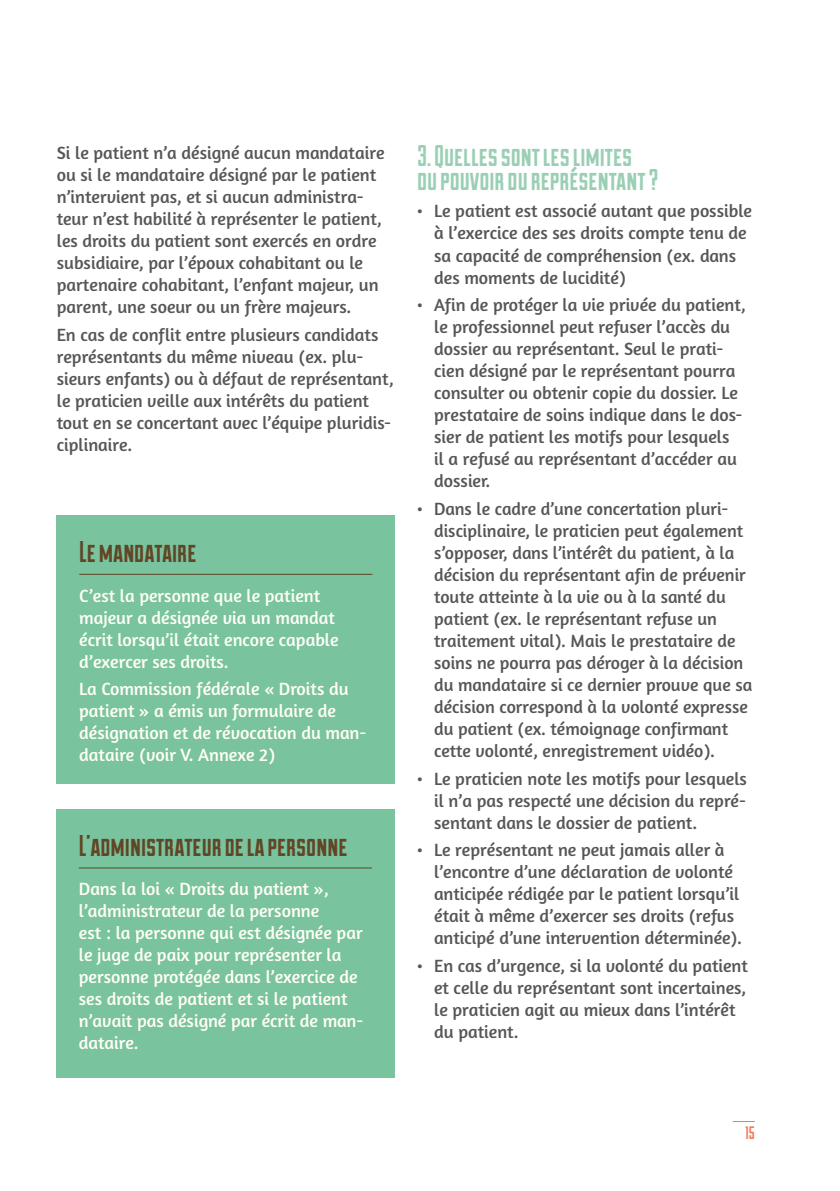
<style>
.page{position:relative;width:840px;height:1191px;background:#fff}
.page>*{position:absolute;margin:0;border:0;box-sizing:border-box;transform-origin:0 0}
.Brood{font:30px/24px "Duke Fill";color:#9acfb3}
.HEADING_1{font:30px "Duke Fill";color:#604625}
.Brood-2{font:18px/22px "Amaranth";color:#565655}
.Brood-3{font:18px/22px "Amaranth";color:#fffef7}
.t1{font:18px "Duke Fill";color:#ef7c55}
</style>
<div class="page">
<svg style="left:732px;top:1121px;width:22px;height:1px"></svg>
<div style="left:56px;top:809px;width:338px;height:268px;background:#79c39f"></div>
<hr style="left:79px;top:867px;width:293px;height:1px;background:#604625">
<div style="left:56px;top:516px;width:339px;height:268px;background:#79c39f"></div>
<hr style="left:79px;top:574px;width:293px;height:1px;background:#604625">
<p class="Brood-2" style="left:57px;top:142px;width:329px">Si le patient n’a désigné aucun mandataire ou si le mandataire désigné par le patient n’intervient pas, et si aucun administra&shy;teur n’est habilité à représenter le patient, les droits du patient sont exercés en ordre subsidiaire, par l’époux cohabitant ou le partenaire cohabitant, l’enfant majeur, un parent, une soeur ou un frère majeurs.</p>
<p class="Brood-2" style="left:57px;top:324px;width:338px">En cas de conflit entre plusieurs candidats représentants du même niveau (ex. plu&shy;sieurs enfants) ou à défaut de représentant, le praticien veille aux intérêts du patient tout en se concertant avec l’équipe pluridis&shy;ciplinaire.</p>
<p class="HEADING_1" style="left:79px;top:535px;width:119px">Le mandataire</p>
<p class="Brood-3" style="left:79px;top:584px;width:261px">C’est la personne que le patient majeur a désignée via un mandat écrit lorsqu’il était encore capable d’exercer ses droits.</p>
<p class="Brood-3" style="left:79px;top:678px;width:288px">La Commission fédérale « Droits du patient » a émis un formulaire de désignation et de révocation du man&shy;dataire (voir V. Annexe 2)</p>
<p class="HEADING_1" style="left:79px;top:828px;width:270px">L’administrateur de la personne</p>
<p class="Brood-3" style="left:79px;top:877px;width:286px">Dans la loi « Droits du patient », l’administrateur de la personne<br>est : la personne qui est désignée par le juge de paix pour représenter la personne protégée dans l’exercice de ses droits de patient et si le patient n’avait pas désigné par écrit de man&shy;dataire.</p>
<p class="Brood" style="left:417px;top:143px;width:243px">3. Quelles sont les limites du pouvoir du représentant?</p>
<p class="Brood-2" style="left:434px;top:200px;width:319px;text-indent:-17px">• Le patient est associé autant que possible à l’exercice des ses droits compte tenu de sa capacité de compréhension (ex. dans des moments de lucidité)</p>
<p class="Brood-2" style="left:434px;top:294px;width:313px;text-indent:-17px">• Afin de protéger la vie privée du patient, le professionnel peut refuser l’accès du dossier au représentant. Seul le prati&shy;cien désigné par le représentant pourra consulter ou obtenir copie du dossier. Le prestataire de soins indique dans le dos&shy;sier de patient les motifs pour lesquels<br>il a refusé au représentant d’accéder au dossier.</p>
<p class="Brood-2" style="left:434px;top:497px;width:319px;text-indent:-17px">• Dans le cadre d’une concertation pluri&shy;disciplinaire, le praticien peut également s’opposer, dans l’intérêt du patient, à la décision du représentant afin de prévenir toute atteinte à la vie ou à la santé du patient (ex. le représentant refuse un traitement vital). Mais le prestataire de soins ne pourra pas déroger à la décision du mandataire si ce dernier prouve que sa décision correspond à la volonté expresse du patient (ex. témoignage confirmant cette volonté, enregistrement vidéo).</p>
<p class="Brood-2" style="left:434px;top:767px;width:314px;text-align:justify;text-indent:-17px">• Le praticien note les motifs pour lesquels il n’a pas respecté une décision du repré&shy;sentant dans le dossier de patient.</p>
<p class="Brood-2" style="left:434px;top:839px;width:309px;text-indent:-17px">• Le représentant ne peut jamais aller à l’encontre d’une déclaration de volonté anticipée rédigée par le patient lorsqu’il était à même d’exercer ses droits (refus anticipé d’une intervention déterminée).</p>
<p class="Brood-2" style="left:434px;top:954px;width:315px;text-indent:-17px">• En cas d’urgence, si la volonté du patient et celle du représentant sont incertaines, le praticien agit au mieux dans l’intérêt du patient.</p>
<p class="t1" style="left:745px;top:1122px;width:11px">15</p>
</div>
